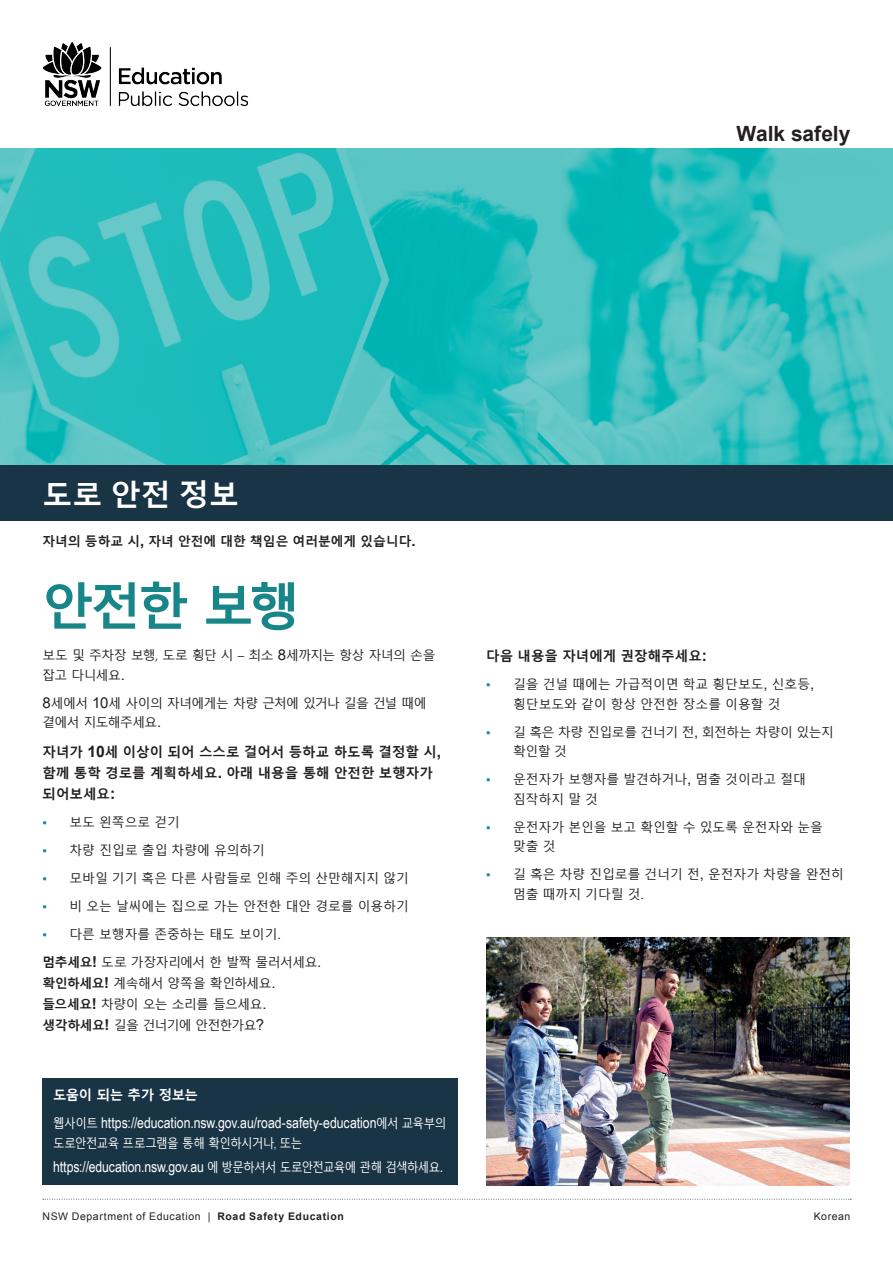
<style>
.page{position:relative;width:893px;height:1263px;background:#fff}
.page>*{position:absolute;margin:0;border:0;box-sizing:border-box;transform-origin:0 0}
.Heading_2{font:700 51px "Malgun Gothic";color:#188688}
.Heading_1{font:700 30px "Malgun Gothic";color:#fff}
.t1{font:700 21px "Arial";color:#231f20}
.further_support_text{font:15px "Arial Narrow";letter-spacing:-.005em;color:#fff}
.Paragraph_Style_1{font:700 13.5px/21px "Malgun Gothic";color:#231f20}
.Paragraph_Style_1-2{font:700 13.5px "Malgun Gothic";letter-spacing:-.035em;color:#fff}
.Paragraph_Style_2{font:12.75px/19.5px "Malgun Gothic";color:#231f20}
.Paragraph_Style_2-2{font:12.75px/19.5px "Malgun Gothic";letter-spacing:-.035em;color:#231f20}
.Paragraph_Style_2-3{font:12.75px/19.5px "Malgun Gothic";letter-spacing:-.045em;color:#231f20}
.Paragraph_Style_2-4{font:12.75px/19.5px "Malgun Gothic";letter-spacing:-.025em;color:#231f20}
.Paragraph_Style_3{font:700 12.75px "Malgun Gothic";color:#231f20}
.further_support_text-2{font:12.75px "Malgun Gothic";letter-spacing:-.045em;color:#fff;scale:.9 1}
.Paragraph_Style_2-5{font:12.75px "Malgun Gothic";letter-spacing:-.03em;color:#231f20}
.Paragraph_Style_2-6{font:12.75px "Malgun Gothic";letter-spacing:-.055em;color:#231f20}
.t2{font:10.5px "Arial";letter-spacing:.055em;color:#231f20}
.s1{font-family:"Arial";font-size:15px}
.s2{font-family:"Arial";font-size:15.75px}
.s3{font-family:"Arial";color:#188688}
.s4{font-family:"Arial"}
.s5{font-weight:700}
.s6{font-family:"Arial";font-weight:700;font-size:15px}
.s7{font-family:"Malgun Gothic";font-size:12.75px}
.s8{font-family:"Arial Narrow"}
</style>
<div class="page">
<img style="left:43px;top:42px;width:205px;height:64px">
<img style="left:0;top:149px;width:893px;height:317px">
<div style="left:0;top:466px;width:893px;height:55px;background:#193444"></div>
<img style="left:486px;top:938px;width:364px;height:247px">
<svg style="left:43px;top:1199px;width:808px;height:1px"></svg>
<div style="left:43px;top:1078px;width:415px;height:107px;background:#193444"></div>
<h3 class="t1" style="left:737px;top:119px;width:115px">Walk safely</h3>
<h1 class="Heading_1" style="left:43px;top:477px;width:198px">도로 안전 정보</h1>
<p class="Paragraph_Style_3" style="left:43px;top:534px;width:375px">자녀의 등하교 시<span class="s1">,</span> 자녀 안전에 대한 책임은 여러분에게 있습니다<span class="s1">.</span></p>
<p class="Heading_2" style="left:43px;top:577px;width:259px">안전한 보행</p>
<p class="Paragraph_Style_2-2" style="left:43px;top:646px;width:394px">보도 및 주차장 보행, 도로 횡단 시 – 최소 <span class="s1">8</span>세까지는 항상 자녀의 손을 잡고 다니세요<span class="s1">.</span></p>
<p class="Paragraph_Style_2-3" style="left:43px;top:694px;width:385px"><span class="s1">8</span>세에서 <span class="s1">10</span>세 사이의 자녀에게는 차량 근처에 있거나 길을 건널 때에 곁에서 지도해주세요<span class="s1">.</span></p>
<p class="Paragraph_Style_1" style="left:43px;top:742px;width:400px">자녀가 <span class="s2">10</span>세 이상이 되어 스스로 걸어서 등하교 하도록 결정할 시<span class="s2">, </span>함께 통학 경로를 계획하세요<span class="s2">.</span> 아래 내용을 통해 안전한 보행자가 되어보세요<span class="s2">:</span></p>
<p class="Paragraph_Style_2" style="left:43px;top:813px;width:139px"><span class="s3">▪</span> 보도 왼쪽으로 걷기</p>
<p class="Paragraph_Style_2" style="left:43px;top:841px;width:224px"><span class="s3">▪</span> 차량 진입로 출입 차량에 유의하기</p>
<p class="Paragraph_Style_2" style="left:43px;top:869px;width:368px"><span class="s3">▪</span> 모바일 기기 혹은 다른 사람들로 인해 주의 산만해지지 않기</p>
<p class="Paragraph_Style_2" style="left:43px;top:897px;width:368px"><span class="s3">▪</span> 비 오는 날씨에는 집으로 가는 안전한 대안 경로를 이용하기</p>
<p class="Paragraph_Style_2" style="left:43px;top:925px;width:240px"><span class="s3">▪</span> 다른 보행자를 존중하는 태도 보이기<span class="s4">.</span></p>
<p class="Paragraph_Style_2-2" style="left:43px;top:953px;width:280px"><span class="s5">멈추세요</span><span class="s6">!</span> 도로 가장자리에서 한 발짝 물러서세요<span class="s1">.</span></p>
<p class="Paragraph_Style_2-5" style="left:43px;top:976px;width:235px"><span class="s5">확인하세요</span><span class="s6">!</span> 계속해서 양쪽을 확인하세요<span class="s1">.</span></p>
<p class="Paragraph_Style_2-2" style="left:43px;top:995px;width:226px"><span class="s5">들으세요</span><span class="s6">!</span> 차량이 오는 소리를 들으세요<span class="s1">.</span></p>
<p class="Paragraph_Style_2-6" style="left:43px;top:1018px;width:223px"><span class="s5">생각하세요</span><span class="s6">!</span> 길을 건너기에 안전한가요<span class="s1">?</span></p>
<p class="Paragraph_Style_1-2" style="left:53px;top:1087px;width:146px">도움이 되는 추가 정보는</p>
<p class="further_support_text" style="left:53px;top:1112px;width:395px"><span class="s7">웹사이트</span> https://education.nsw.gov.au/road-safety-education<span class="s7">에서 교육부의</span></p>
<p class="further_support_text-2" style="left:53px;top:1136px;width:278px">도로안전교육 프로그램을 통해 확인하시거나<span class="s8">,</span> 또는</p>
<p class="further_support_text" style="left:53px;top:1155px;width:392px">https://education.nsw.gov.au <span class="s7">에 방문하셔서 도로안전교육에 관해 검색하세요</span>.</p>
<p class="Paragraph_Style_1" style="left:486px;top:646px;width:222px">다음 내용을 자녀에게 권장해주세요<span class="s2">:</span></p>
<p class="Paragraph_Style_2" style="left:486px;top:675px;width:330px;text-align:center"><span class="s3">▪</span> 길을 건널 때에는 가급적이면 학교 횡단보도<span class="s1">,</span> 신호등<span class="s1">, </span>횡단보도와 같이 항상 안전한 장소를 이용할 것</p>
<p class="Paragraph_Style_2-4" style="left:513px;top:722px;width:322px;text-indent:-27px"><span class="s3">▪</span> 길 혹은 차량 진입로를 건너기 전<span class="s1">,</span> 회전하는 차량이 있는지 확인할 것</p>
<p class="Paragraph_Style_2" style="left:513px;top:770px;width:294px;text-indent:-27px"><span class="s3">▪</span> 운전자가 보행자를 발견하거나<span class="s1">,</span> 멈출 것이라고 절대 짐작하지 말 것</p>
<p class="Paragraph_Style_2" style="left:513px;top:817px;width:311px;text-indent:-27px"><span class="s3">▪</span> 운전자가 본인을 보고 확인할 수 있도록 운전자와 눈을 맞출 것</p>
<p class="Paragraph_Style_2" style="left:513px;top:865px;width:332px;text-indent:-27px"><span class="s3">▪</span> 길 혹은 차량 진입로를 건너기 전<span class="s1">,</span> 운전자가 차량을 완전히 멈출 때까지 기다릴 것<span class="s4">.</span></p>
<p class="t2" style="left:43px;top:1210px;width:303px">NSW Department of Education | <span class="s5">Road Safety Education</span></p>
<p class="t2" style="left:814px;top:1210px;width:38px">Korean</p>
</div>
